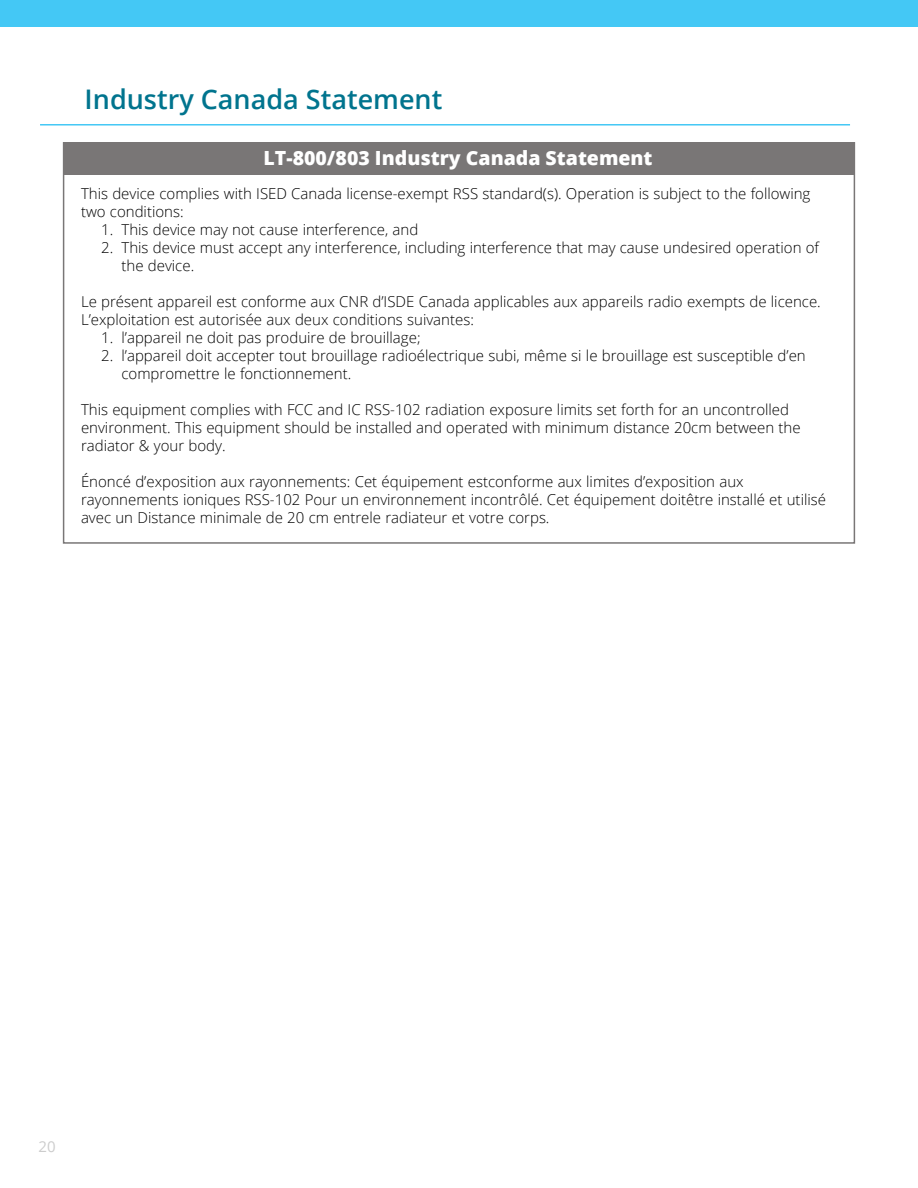
<style>
.page{position:relative;width:918px;height:1188px;background:#fff}
.page>*{position:absolute;margin:0;border:0;box-sizing:border-box;transform-origin:0 0}
.t1{font:600 27px "Open Sans";color:#00748e}
.t2{font:800 19.5px "Open Sans";color:#fff}
.t3{font:300 15px/18px "Open Sans";color:#000}
.t4{font:15px "Open Sans";color:#ccc}
</style>
<div class="page">
<div style="left:0;top:0;width:918px;height:27px;background:#44c8f5"></div>
<hr style="left:40px;top:124px;width:810px;height:2px;background:#44c8f5">
<div style="left:63px;top:142px;width:792px;height:33px;background:#797676"></div>
<h1 class="t1" style="left:85px;top:89px;width:359px">Industry Canada Statement</h1>
<h2 class="t2" style="left:264px;top:150px;width:391px">LT-800/803 Industry Canada Statement</h2>
<p class="t3" style="left:81px;top:184px;width:731px">This device complies with ISED Canada license-exempt RSS standard(s). Operation is subject to the following two conditions:</p>
<p class="t3" style="left:101px;top:220px;width:319px">1. This device may not cause interference, and</p>
<p class="t3" style="left:122px;top:238px;width:699px;text-indent:-20px">2. This device must accept any interference, including interference that may cause undesired operation of the device.</p>
<p class="t3" style="left:81px;top:292px;width:741px">Le présent appareil est conforme aux CNR d’ISDE Canada applicables aux appareils radio exempts de licence.<br>L’exploitation est autorisée aux deux conditions suivantes:</p>
<p class="t3" style="left:101px;top:328px;width:321px">1. l’appareil ne doit pas produire de brouillage;</p>
<p class="t3" style="left:122px;top:346px;width:686px;text-indent:-20px">2. l’appareil doit accepter tout brouillage radioélectrique subi, même si le brouillage est susceptible d’en compromettre le fonctionnement.</p>
<p class="t3" style="left:81px;top:400px;width:721px">This equipment complies with FCC and IC RSS-102 radiation exposure limits set forth for an uncontrolled environment. This equipment should be installed and operated with minimum distance 20cm between the radiator &amp; your body.</p>
<p class="t3" style="left:81px;top:472px;width:747px">Énoncé d’exposition aux rayonnements: Cet équipement estconforme aux limites d’exposition aux rayonnements ioniques RSS-102 Pour un environnement incontrôlé. Cet équipement doitêtre installé et utilisé avec un Distance minimale de 20 cm entrele radiateur et votre corps.</p>
<p class="t4" style="left:39px;top:1141px;width:19px">20</p>
</div>
